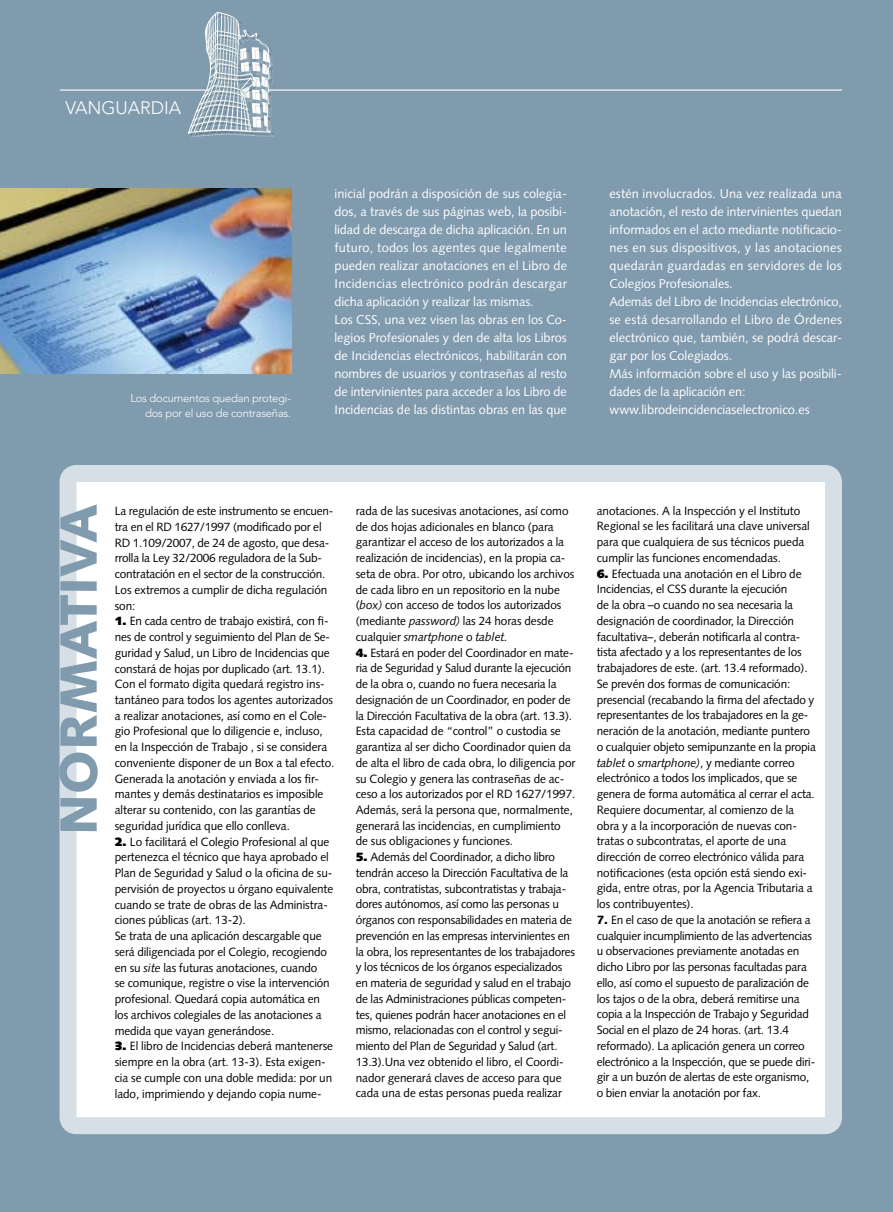
<style>
.page{position:relative;width:893px;height:1212px;background:#809aae}
.page>*{position:absolute;margin:0;border:0;box-sizing:border-box;transform-origin:0 0}
.t1{font:900 52.5px "Syntax";letter-spacing:.005em;color:#809aae}
.t2{font:300 18px "Avenir";color:#fff}
.t3{font:12.75px/18px "Syntax";letter-spacing:-.005em;color:#fff}
.t4{font:12px/15.8px "Syntax";letter-spacing:-.01em;color:#000}
.t5{font:300 11.25px/15px "Avenir";letter-spacing:-.02em;color:#fff;text-align:right}
.s1{font-weight:900}
.s2{font-style:italic}
</style>
<div class="page">
<hr style="left:60px;top:90px;width:147px;height:1px;background:#fff">
<svg style="left:188px;top:12px;width:87px;height:126px"></svg>
<div style="left:68px;top:473px;width:765px;height:652px;background:#fff;border-radius:9px"></div>
<div style="left:60px;top:465px;width:782px;height:669px;border:17px solid #d6dfe6;border-radius:9px"></div>
<hr style="left:268px;top:90px;width:574px;height:1px;background:#fff">
<img style="left:0;top:188px;width:292px;height:186px">
<h2 class="t2" style="left:65px;top:97px;width:117px">VANGUARDIA</h2>
<p class="t5" style="left:130px;top:391px;width:162px">Los documentos quedan protegi&shy;dos por el uso de contraseñas.</p>
<p class="t3" style="left:334px;top:185px;width:234px">inicial podrán a disposición de sus colegia&shy;dos, a través de sus páginas web, la posibi&shy;lidad de descarga de dicha aplicación. En un futuro, todos los agentes que legalmente pueden realizar anotaciones en el Libro de Incidencias electrónico podrán descargar dicha aplicación y realizar las mismas.<br>Los CSS, una vez visen las obras en los Co&shy;legios Profesionales y den de alta los Libros de Incidencias electrónicos, habilitarán con nombres de usuarios y contraseñas al resto de intervinientes para acceder a los Libro de Incidencias de las distintas obras en las que</p>
<p class="t3" style="left:609px;top:185px;width:234px">estén involucrados. Una vez realizada una anotación, el resto de intervinientes quedan informados en el acto mediante notificacio&shy;nes en sus dispositivos, y las anotaciones quedarán guardadas en servidores de los Colegios Profesionales.<br>Además del Libro de Incidencias electrónico, se está desarrollando el Libro de Órdenes electrónico que, también, se podrá descar&shy;gar por los Colegiados.<br>Más información sobre el uso y las posibili&shy;dades de la aplicación en: www.librodeincidenciaselectronico.es</p>
<h1 class="t1" style="left:47px;top:835px;width:332px;rotate:-90deg">Normativa</h1>
<p class="t4" style="left:115px;top:503px;width:220px">La regulación de este instrumento se encuen&shy;tra en el RD 1627/1997 (modificado por el<br>RD 1.109/2007, de 24 de agosto, que desa&shy;rrolla la Ley 32/2006 reguladora de la Sub&shy;contratación en el sector de la construcción.<br>Los extremos a cumplir de dicha regulación son:</p>
<p class="t4" style="left:115px;top:613px;width:221px"><span class="s1">1.</span> En cada centro de trabajo existirá, con fi&shy;nes de control y seguimiento del Plan de Se&shy;guridad y Salud, un Libro de Incidencias que constará de hojas por duplicado (art. 13.1).<br>Con el formato digita quedará registro ins&shy;tantáneo para todos los agentes autorizados a realizar anotaciones, así como en el Cole&shy;gio Profesional que lo diligencie e, incluso, en la Inspección de Trabajo , si se considera conveniente disponer de un Box a tal efecto.<br>Generada la anotación y enviada a los fir&shy;mantes y demás destinatarios es imposible alterar su contenido, con las garantías de seguridad jurídica que ello conlleva.</p>
<p class="t4" style="left:115px;top:834px;width:220px"><span class="s1">2.</span> Lo facilitará el Colegio Profesional al que pertenezca el técnico que haya aprobado el Plan de Seguridad y Salud o la oficina de su&shy;pervisión de proyectos u órgano equivalente cuando se trate de obras de las Administra&shy;ciones públicas (art. 13-2).<br>Se trata de una aplicación descargable que será diligenciada por el Colegio, recogiendo en su <span class="s2">site</span> las futuras anotaciones, cuando<br>se comunique, registre o vise la intervención profesional. Quedará copia automática en los archivos colegiales de las anotaciones a medida que vayan generándose.</p>
<p class="t4" style="left:115px;top:1038px;width:220px"><span class="s1">3.</span> El libro de Incidencias deberá mantenerse siempre en la obra (art. 13-3). Esta exigen&shy;cia se cumple con una doble medida: por un lado, imprimiendo y dejando copia nume-</p>
<p class="t4" style="left:356px;top:503px;width:220px">rada de las sucesivas anotaciones, así como de dos hojas adicionales en blanco (para garantizar el acceso de los autorizados a la realización de incidencias), en la propia ca&shy;seta de obra. Por otro, ubicando los archivos de cada libro en un repositorio en la nube (<span class="s2">box)</span> con acceso de todos los autorizados (mediante <span class="s2">password)</span> las 24 horas desde cualquier <span class="s2">smartphone</span> o <span class="s2">tablet.</span></p>
<p class="t4" style="left:356px;top:644px;width:221px"><span class="s1">4.</span> Estará en poder del Coordinador en mate&shy;ria de Seguridad y Salud durante la ejecución de la obra o, cuando no fuera necesaria la designación de un Coordinador, en poder de la Dirección Facultativa de la obra (art. 13.3).<br>Esta capacidad de “control” o custodia se garantiza al ser dicho Coordinador quien da de alta el libro de cada obra, lo diligencia por su Colegio y genera las contraseñas de ac&shy;ceso a los autorizados por el RD 1627/1997.<br>Además, será la persona que, normalmente, generará las incidencias, en cumplimiento de sus obligaciones y funciones.</p>
<p class="t4" style="left:356px;top:849px;width:221px"><span class="s1">5.</span> Además del Coordinador, a dicho libro tendrán acceso la Dirección Facultativa de la obra, contratistas, subcontratistas y trabaja&shy;dores autónomos, así como las personas u órganos con responsabilidades en materia de prevención en las empresas intervinientes en la obra, los representantes de los trabajadores y los técnicos de los órganos especializados en materia de seguridad y salud en el trabajo de las Administraciones públicas competen&shy;tes, quienes podrán hacer anotaciones en el mismo, relacionadas con el control y segui&shy;miento del Plan de Seguridad y Salud (art.<br>13.3).Una vez obtenido el libro, el Coordi&shy;nador generará claves de acceso para que cada una de estas personas pueda realizar</p>
<p class="t4" style="left:597px;top:503px;width:215px">anotaciones. A la Inspección y el Instituto Regional se les facilitará una clave universal para que cualquiera de sus técnicos pueda cumplir las funciones encomendadas.</p>
<p class="t4" style="left:597px;top:565px;width:221px"><span class="s1">6.</span> Efectuada una anotación en el Libro de Incidencias, el CSS durante la ejecución<br>de la obra –o cuando no sea necesaria la designación de coordinador, la Dirección facultativa–, deberán notificarla al contra&shy;tista afectado y a los representantes de los trabajadores de este. (art. 13.4 reformado).<br>Se prevén dos formas de comunicación: presencial (recabando la firma del afectado y representantes de los trabajadores en la ge&shy;neración de la anotación, mediante puntero o cualquier objeto semipunzante en la propia <span class="s2">tablet</span> o <span class="s2">smartphone)</span>, y mediante correo electrónico a todos los implicados, que se genera de forma automática al cerrar el acta.<br>Requiere documentar, al comienzo de la obra y a la incorporación de nuevas con&shy;tratas o subcontratas, el aporte de una dirección de correo electrónico válida para notificaciones (esta opción está siendo exi&shy;gida, entre otras, por la Agencia Tributaria a los contribuyentes).</p>
<p class="t4" style="left:597px;top:912px;width:220px"><span class="s1">7.</span> En el caso de que la anotación se refiera a cualquier incumplimiento de las advertencias u observaciones previamente anotadas en dicho Libro por las personas facultadas para ello, así como el supuesto de paralización de los tajos o de la obra, deberá remitirse una copia a la Inspección de Trabajo y Seguridad Social en el plazo de 24 horas. (art. 13.4 reformado). La aplicación genera un correo electrónico a la Inspección, que se puede diri&shy;gir a un buzón de alertas de este organismo, o bien enviar la anotación por fax.</p>
</div>
